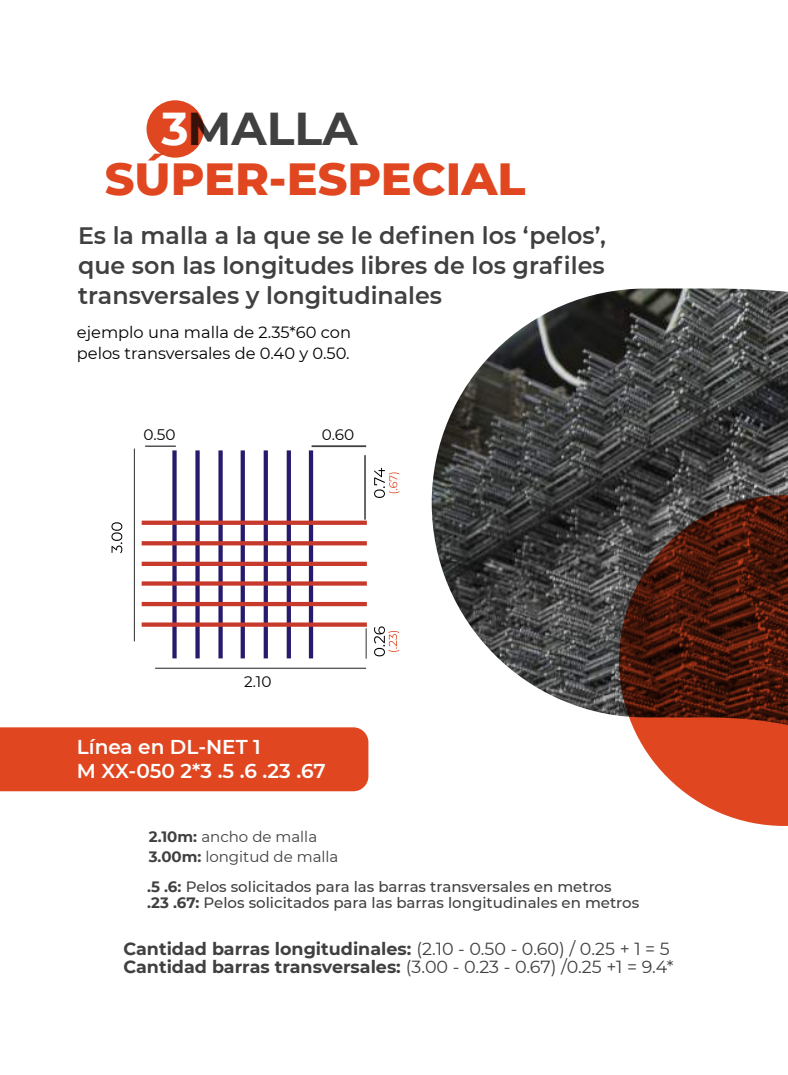
<style>
.page{position:relative;width:788px;height:1075px;background:#fff}
.page>*{position:absolute;margin:0;border:0;box-sizing:border-box;transform-origin:0 0}
.t1{font:800 46px/50px "Montserrat";color:#e04720}
.t2{font:600 23.75px/30px "Montserrat";color:#404041;text-align:justify}
.t3{font:600 20px/23.8px "Montserrat";color:#fff}
.t4{font:700 17.5px/18.8px "Montserrat";color:#404041}
.t5{font:16.25px/21.2px "Montserrat";color:#000}
.t6{font:15.25px "Montserrat";color:#000}
.t7{font:500 15px/16.2px "Montserrat";color:#404041}
.t8{font:15px/20px "Montserrat";color:#404041}
.s1{font-weight:700;color:#fff}
.s2{font-weight:700;color:#404041}
.s3{font-weight:700}
.s4{font-weight:400}
</style>
<div class="page">
<img style="left:134px;top:450px;width:233px;height:209px">
<hr style="left:155px;top:667px;width:211px;height:1px;background:#404041">
<hr style="left:134px;top:448px;width:1px;height:193px;background:#404041">
<svg style="left:111px;top:522px;width:11px;height:31px"></svg>
<hr style="left:145px;top:445px;width:31px;height:2px;background:#404041">
<hr style="left:364px;top:455px;width:2px;height:64px;background:#404041">
<hr style="left:311px;top:445px;width:55px;height:2px;background:#404041">
<hr style="left:365px;top:628px;width:1px;height:30px;background:#404041">
<svg style="left:374px;top:468px;width:25px;height:30px"></svg>
<svg style="left:374px;top:626px;width:25px;height:30px"></svg>
<div style="left:0;top:727px;width:368px;height:64px;background:#e04720"></div>
<img style="left:431px;top:288px;width:357px;height:428px">
<svg style="left:619px;top:495px;width:169px;height:330px;background:#7e4233"></svg>
<div style="left:146px;top:100px;width:58px;height:58px;background:#e04720;border-radius:50%"></div>
<h1 class="t1" style="left:105px;top:101px;width:422px;text-indent:57px"><span class="s1">3</span><span class="s2">MALLA<br></span>SÚPER-ESPECIAL</h1>
<h2 class="t2" style="left:78px;top:220px;width:529px">Es la malla a la que se le definen los ‘pelos’, que son las longitudes libres de los grafiles transversales y longitudinales</h2>
<p class="t5" style="left:77px;top:321px;width:275px">ejemplo una malla de 2.35*60 con pelos transversales de 0.40 y 0.50.</p>
<p class="t6" style="left:143px;top:424px;width:33px">0.50</p>
<p class="t6" style="left:322px;top:424px;width:34px">0.60</p>
<p class="t6" style="left:244px;top:671px;width:29px">2.10</p>
<h3 class="t3" style="left:77px;top:734px;width:250px">Línea en DL-NET 1<br>M XX-050 2*3 .5 .6 .23 .67</h3>
<p class="t8" style="left:149px;top:826px;width:191px"><span class="s3">2.10m:</span> ancho de malla<br><span class="s3">3.00m:</span> longitud de malla</p>
<p class="t7" style="left:147px;top:877px;width:493px"><span class="s3">.5 .6:</span> Pelos solicitados para las barras transversales en metros<br><span class="s3">.23 .67:</span> Pelos solicitados para las barras longitudinales en metros</p>
<p class="t4" style="left:123px;top:937px;width:551px">Cantidad barras longitudinales: <span class="s4">(2.10 - 0.50 - 0.60) / 0.25 + 1 = 5<br></span>Cantidad barras transversales: <span class="s4">(3.00 - 0.23 - 0.67) /0.25 +1 = 9.4*</span></p>
</div>
